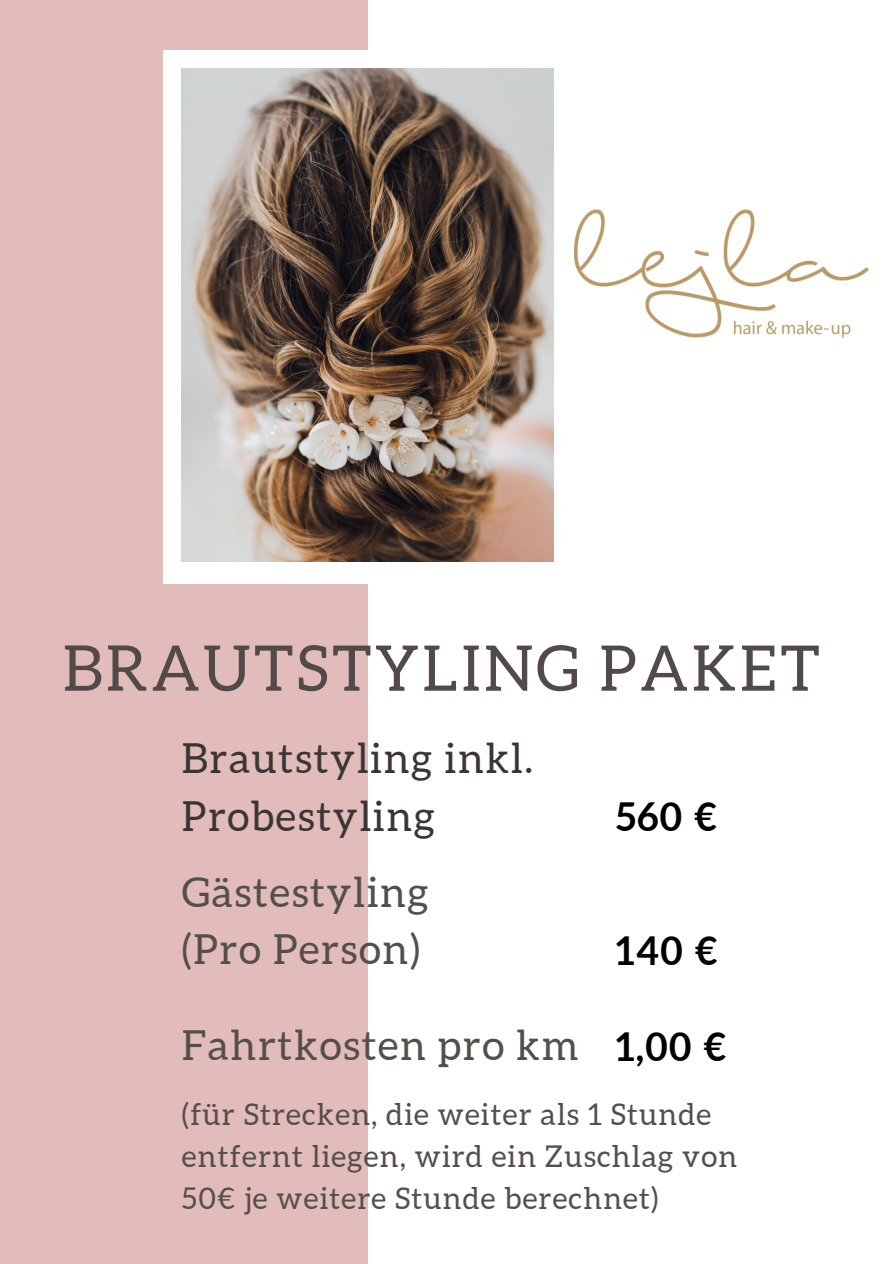
<style>
.page{position:relative;width:894px;height:1264px;background:#fff}
.page>*{position:absolute;margin:0;border:0;box-sizing:border-box;transform-origin:0 0}
.t1{font:63px "Aleo";letter-spacing:.055em;color:#524949}
.t2{font:41.4px/57.3px "Aleo";letter-spacing:.04em;color:#544f4b}
.t3{font:41.4px/57.3px "Aleo";letter-spacing:.04em;color:#3b3535}
.t4{font:700 39px "Aleo";letter-spacing:.04em;color:#000}
.t5{font:30px/41.7px "Aleo";letter-spacing:.04em;color:#544f4b}
</style>
<div class="page">
<div style="left:0;top:0;width:367px;height:1263px;background:#e2bbbb"></div>
<div style="left:163px;top:50px;width:395px;height:533px;background:#fff"></div>
<img style="left:182px;top:69px;width:371px;height:492px">
<img style="left:574px;top:209px;width:293px;height:129px">
<h1 class="t1" style="left:63px;top:633px;width:758px">BRAUTSTYLING PAKET</h1>
<h3 class="t3" style="left:182px;top:729px;width:353px">Brautstyling inkl.<br>Probestyling</h3>
<h3 class="t2" style="left:182px;top:863px;width:248px">Gästestyling (Pro Person)</h3>
<h2 class="t4" style="left:615px;top:794px;width:103px">560 €</h2>
<h2 class="t4" style="left:615px;top:928px;width:103px">140 €</h2>
<h3 class="t2" style="left:182px;top:1016px;width:398px">Fahrtkosten pro km</h3>
<h2 class="t4" style="left:615px;top:1024px;width:112px">1,00 €</h2>
<p class="t5" style="left:182px;top:1093px;width:556px">(für Strecken, die weiter als 1 Stunde entfernt liegen, wird ein Zuschlag von<br>50€ je weitere Stunde berechnet)</p>
</div>
